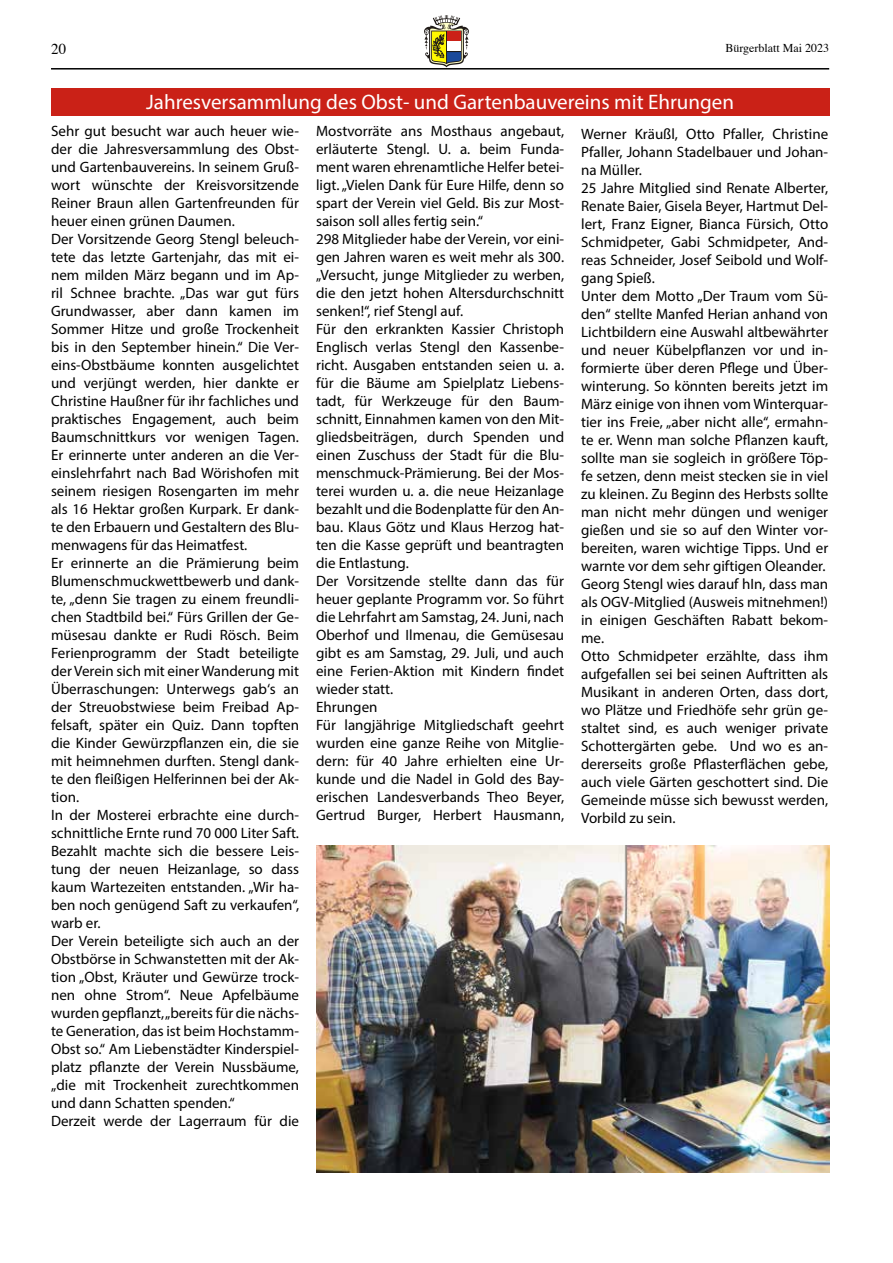
<style>
.page{position:relative;width:893px;height:1263px;background:#fff}
.page>*{position:absolute;margin:0;border:0;box-sizing:border-box;transform-origin:0 0}
.t1{font:21px "Myriad Pro";color:#fff}
.t2{font:15px/18px "Myriad Pro";color:#000}
.t3{font:15px "Times";color:#000}
.t4{font:12px "Times";color:#000}
</style>
<div class="page">
<hr style="left:51px;top:68px;width:778px;height:2px;background:#000">
<svg style="left:424px;top:15px;width:45px;height:52px"></svg>
<img style="left:316px;top:845px;width:513px;height:327px">
<div style="left:51px;top:88px;width:778px;height:28px;background:#ca2117"></div>
<p class="t3" style="left:51px;top:35px;width:17px">20</p>
<p class="t4" style="left:725px;top:36px;width:105px">Bürgerblatt Mai 2023</p>
<h1 class="t1" style="left:146px;top:89px;width:589px">Jahresversammlung des Obst- und Gartenbauvereins mit Ehrungen</h1>
<p class="t2" style="left:316px;top:121px;width:250px">Mostvorräte ans Mosthaus angebaut, erläuterte Stengl. U. a. beim Funda&shy;ment waren ehrenamtliche Helfer betei&shy;ligt. „Vielen Dank für Eure Hilfe, denn so spart der Verein viel Geld. Bis zur Most&shy;saison soll alles fertig sein.“<br>298 Mitglieder habe der Verein, vor eini&shy;gen Jahren waren es weit mehr als 300. „Versucht, junge Mitglieder zu werben, die den jetzt hohen Altersdurchschnitt senken!“, rief Stengl auf.<br>Für den erkrankten Kassier Christoph Englisch verlas Stengl den Kassenbe&shy;richt. Ausgaben entstanden seien u. a. für die Bäume am Spielplatz Liebens&shy;tadt, für Werkzeuge für den Baum&shy;schnitt, Einnahmen kamen von den Mit&shy;gliedsbeiträgen, durch Spenden und einen Zuschuss der Stadt für die Blu&shy;menschmuck-Prämierung. Bei der Mos&shy;terei wurden u. a. die neue Heizanlage bezahlt und die Bodenplatte für den An&shy;bau. Klaus Götz und Klaus Herzog hat&shy;ten die Kasse geprüft und beantragten die Entlastung.<br>Der Vorsitzende stellte dann das für heuer geplante Programm vor. So führt die Lehrfahrt am Samstag, 24. Juni, nach Oberhof und Ilmenau, die Gemüsesau gibt es am Samstag, 29. Juli, und auch eine Ferien-Aktion mit Kindern findet wieder statt.<br>Ehrungen<br>Für langjährige Mitgliedschaft geehrt wurden eine ganze Reihe von Mitglie&shy;dern: für 40 Jahre erhielten eine Ur&shy;kunde und die Nadel in Gold des Bay&shy;erischen Landesverbands Theo Beyer, Gertrud Burger, Herbert Hausmann,</p>
<p class="t2" style="left:581px;top:125px;width:249px">Werner Kräußl, Otto Pfaller, Christine Pfaller, Johann Stadelbauer und Johan&shy;na Müller.<br>25 Jahre Mitglied sind Renate Alberter, Renate Baier, Gisela Beyer, Hartmut Del&shy;lert, Franz Eigner, Bianca Fürsich, Otto Schmidpeter, Gabi Schmidpeter, And&shy;reas Schneider, Josef Seibold und Wolf&shy;gang Spieß.<br>Unter dem Motto „Der Traum vom Sü&shy;den“ stellte Manfed Herian anhand von Lichtbildern eine Auswahl altbewährter und neuer Kübelpflanzen vor und in&shy;formierte über deren Pflege und Über&shy;winterung. So könnten bereits jetzt im März einige von ihnen vom Winterquar&shy;tier ins Freie, „aber nicht alle“, ermahn&shy;te er. Wenn man solche Pflanzen kauft, sollte man sie sogleich in größere Töp&shy;fe setzen, denn meist stecken sie in viel zu kleinen. Zu Beginn des Herbsts sollte man nicht mehr düngen und weniger gießen und sie so auf den Winter vor&shy;bereiten, waren wichtige Tipps. Und er warnte vor dem sehr giftigen Oleander.<br>Georg Stengl wies darauf hIn, dass man als OGV-Mitglied (Ausweis mitnehmen!) in einigen Geschäften Rabatt bekom&shy;me.<br>Otto Schmidpeter erzählte, dass ihm aufgefallen sei bei seinen Auftritten als Musikant in anderen Orten, dass dort, wo Plätze und Friedhöfe sehr grün ge&shy;staltet sind, es auch weniger private Schottergärten gebe. Und wo es an&shy;dererseits große Pflasterflächen gebe, auch viele Gärten geschottert sind. Die Gemeinde müsse sich bewusst werden, Vorbild zu sein.</p>
<p class="t2" style="left:51px;top:121px;width:250px">Sehr gut besucht war auch heuer wie&shy;der die Jahresversammlung des Obst&shy;und Gartenbauvereins. In seinem Gruß&shy;wort wünschte der Kreisvorsitzende Reiner Braun allen Gartenfreunden für heuer einen grünen Daumen.<br>Der Vorsitzende Georg Stengl beleuch&shy;tete das letzte Gartenjahr, das mit ei&shy;nem milden März begann und im Ap&shy;ril Schnee brachte. „Das war gut fürs Grundwasser, aber dann kamen im Sommer Hitze und große Trockenheit bis in den September hinein.“ Die Ver&shy;eins-Obstbäume konnten ausgelichtet und verjüngt werden, hier dankte er Christine Haußner für ihr fachliches und praktisches Engagement, auch beim Baumschnittkurs vor wenigen Tagen.<br>Er erinnerte unter anderen an die Ver&shy;einslehrfahrt nach Bad Wörishofen mit seinem riesigen Rosengarten im mehr als 16 Hektar großen Kurpark. Er dank&shy;te den Erbauern und Gestaltern des Blu&shy;menwagens für das Heimatfest.<br>Er erinnerte an die Prämierung beim Blumenschmuckwettbewerb und dank&shy;te, „denn Sie tragen zu einem freundli&shy;chen Stadtbild bei.“ Fürs Grillen der Ge&shy;müsesau dankte er Rudi Rösch. Beim Ferienprogramm der Stadt beteiligte der Verein sich mit einer Wanderung mit Überraschungen: Unterwegs gab‘s an der Streuobstwiese beim Freibad Ap&shy;felsaft, später ein Quiz. Dann topften die Kinder Gewürzpflanzen ein, die sie mit heimnehmen durften. Stengl dank&shy;te den fleißigen Helferinnen bei der Ak&shy;tion.<br>In der Mosterei erbrachte eine durch&shy;schnittliche Ernte rund 70 000 Liter Saft.<br>Bezahlt machte sich die bessere Leis&shy;tung der neuen Heizanlage, so dass kaum Wartezeiten entstanden. „Wir ha&shy;ben noch genügend Saft zu verkaufen“, warb er.<br>Der Verein beteiligte sich auch an der Obstbörse in Schwanstetten mit der Ak&shy;tion „Obst, Kräuter und Gewürze trock&shy;nen ohne Strom“. Neue Apfelbäume wurden gepflanzt, „bereits für die nächs&shy;te Generation, das ist beim Hochstamm-Obst so.“ Am Liebenstädter Kinderspiel&shy;platz pflanzte der Verein Nussbäume, „die mit Trockenheit zurechtkommen und dann Schatten spenden.“<br>Derzeit werde der Lagerraum für die</p>
</div>
